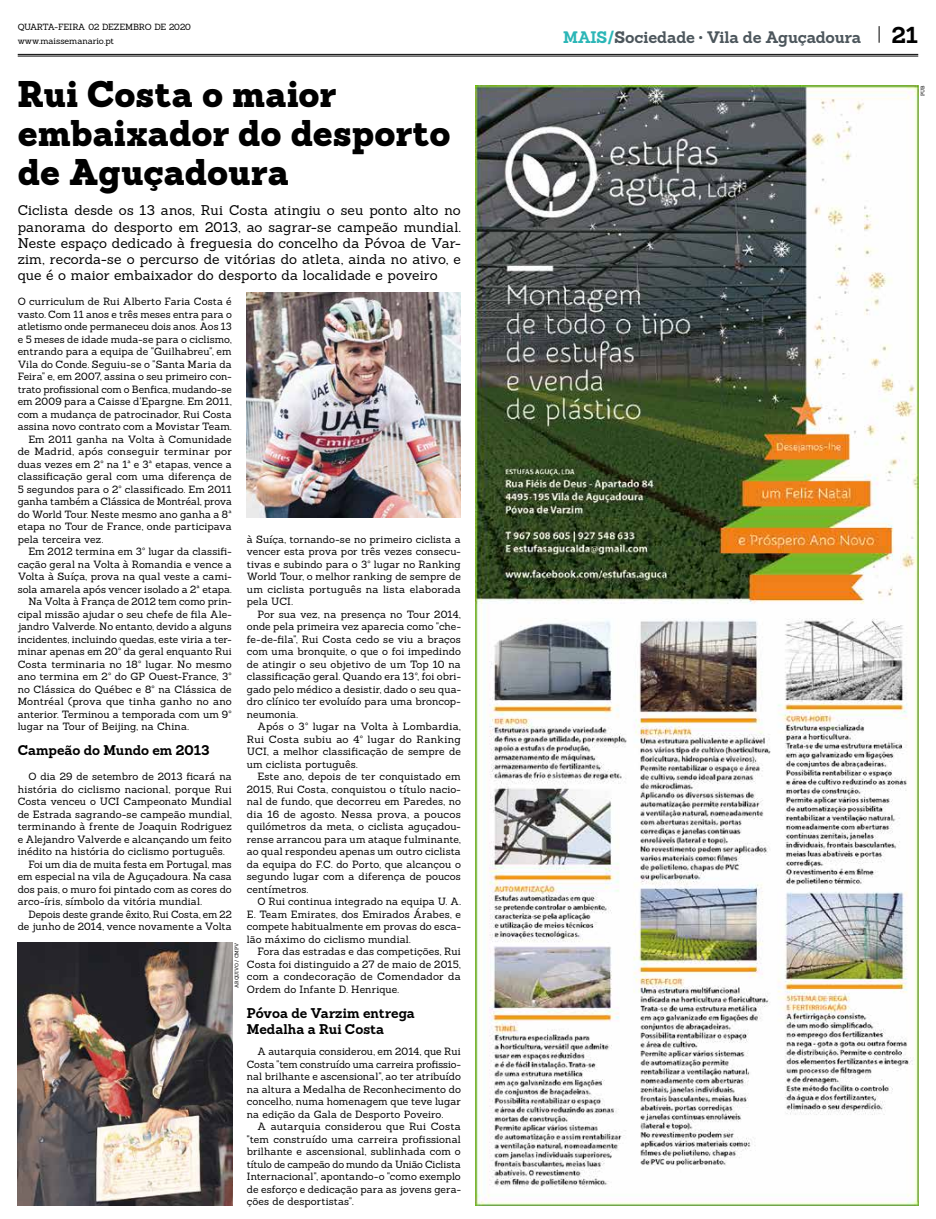
<style>
.page{position:relative;width:936px;height:1219px;background:#fff}
.page>*{position:absolute;margin:0;border:0;box-sizing:border-box;transform-origin:0 0}
.t1{font:900 36.25px/38.8px "Sanchez";letter-spacing:.005em;color:#000}
.t2{font:700 22.5px "Sanchez";color:#000}
.t3{font:700 16.25px "Sanchez";letter-spacing:-.01em;color:#4c565c}
.t4{font:13.75px/16.2px "Sanchez";letter-spacing:.005em;color:#000;text-align:justify}
.t5{font:700 13.75px/16.5px "Sanchez";letter-spacing:.005em;color:#000}
.t6{font:10.25px/12.5px "Sanchez";letter-spacing:.01em;color:#000;text-align:justify}
.t7{font:10.25px "Sanchez";letter-spacing:.03em;color:#000}
.t8{font:8.75px/13.8px "Sanchez";letter-spacing:-.005em;color:#000}
.t9{font:5px "Sanchez";letter-spacing:-.05em;color:#000}
.s1{color:#2bb6b7}
</style>
<div class="page">
<hr style="left:18px;top:56px;width:900px;height:1px;background:#000">
<hr style="left:18px;top:54px;width:900px;height:1px;background:#000">
<svg style="left:878px;top:26px;width:1px;height:17px"></svg>
<img style="left:475px;top:86px;width:443px;height:1119px">
<img style="left:18px;top:943px;width:214px;height:262px">
<img style="left:246px;top:293px;width:215px;height:225px">
<p class="t8" style="left:18px;top:20px;width:175px">QUARTA-FEIRA 02 DEZEMBRO DE 2020 www.maissemanario.pt</p>
<h3 class="t3" style="left:563px;top:26px;width:299px"><span class="s1">MAIS/</span>Sociedade • Vila de Aguçadoura</h3>
<h1 class="t1" style="left:18px;top:75px;width:320px">Rui Costa o maior</h1>
<p class="t9" style="left:919px;top:96px;width:12px;rotate:-90deg">PUB</p>
<h1 class="t1" style="left:18px;top:114px;width:434px">embaixador do desporto de Aguçadoura</h1>
<p class="t4" style="left:18px;top:202px;width:444px">Ciclista desde os 13 anos, Rui Costa atingiu o seu ponto alto no panorama do desporto em 2013, ao sagrar-se campeão mundial.<br>Neste espaço dedicado à freguesia do concelho da Póvoa de Var&shy;zim, recorda-se o percurso de vitórias do atleta, ainda no ativo, e que é o maior embaixador do desporto da localidade e poveiro</p>
<p class="t6" style="left:18px;top:295px;width:215px">O curriculum de Rui Alberto Faria Costa é</p>
<p class="t6" style="left:18px;top:308px;width:215px">vasto. Com 11 anos e três meses entra para o</p>
<p class="t6" style="left:18px;top:320px;width:215px">atletismo onde permaneceu dois anos. Aos 13</p>
<p class="t6" style="left:18px;top:333px;width:216px">e 5 meses de idade muda-se para o ciclismo,</p>
<p class="t6" style="left:18px;top:345px;width:215px">entrando para a equipa de "Guilhabreu", em</p>
<p class="t6" style="left:18px;top:358px;width:215px">Vila do Conde. Seguiu-se o "Santa Maria da</p>
<p class="t6" style="left:18px;top:370px;width:215px">Feira" e, em 2007, assina o seu primeiro con-</p>
<p class="t6" style="left:18px;top:383px;width:215px">trato profissional com o Benfica, mudando-se</p>
<p class="t6" style="left:18px;top:395px;width:215px">em 2009 para a Caisse d'Epargne. Em 2011,</p>
<p class="t6" style="left:18px;top:408px;width:215px">com a mudança de patrocinador, Rui Costa</p>
<p class="t6" style="left:18px;top:420px;width:215px">assina novo contrato com a Movistar Team.</p>
<p class="t6" style="left:28px;top:433px;width:205px">Em 2011 ganha na Volta à Comunidade</p>
<p class="t7" style="left:18px;top:445px;width:215px">de Madrid, após conseguir terminar por</p>
<p class="t6" style="left:18px;top:458px;width:215px">duas vezes em 2º na 1ª e 3ª etapas, vence a</p>
<p class="t6" style="left:18px;top:470px;width:215px">classificação geral com uma diferença de</p>
<p class="t6" style="left:18px;top:483px;width:215px">5 segundos para o 2º classificado. Em 2011</p>
<p class="t6" style="left:18px;top:495px;width:216px">ganha também a Clássica de Montréal, prova</p>
<p class="t6" style="left:18px;top:508px;width:215px">do World Tour. Neste mesmo ano ganha a 8ª</p>
<p class="t6" style="left:18px;top:520px;width:215px">etapa no Tour de France, onde participava</p>
<p class="t6" style="left:18px;top:533px;width:87px">pela terceira vez.</p>
<p class="t6" style="left:28px;top:545px;width:205px">Em 2012 termina em 3º lugar da classifi-</p>
<p class="t6" style="left:18px;top:558px;width:215px">cação geral na Volta à Romandia e vence a</p>
<p class="t6" style="left:18px;top:570px;width:215px">Volta à Suíça, prova na qual veste a cami-</p>
<p class="t6" style="left:18px;top:583px;width:215px">sola amarela após vencer isolado a 2ª etapa.</p>
<p class="t6" style="left:28px;top:595px;width:205px">Na Volta à França de 2012 tem como prin-</p>
<p class="t6" style="left:18px;top:608px;width:215px">cipal missão ajudar o seu chefe de fila Ale-</p>
<p class="t6" style="left:18px;top:620px;width:215px">jandro Valverde. No entanto, devido a alguns</p>
<p class="t6" style="left:18px;top:633px;width:215px">incidentes, incluindo quedas, este viria a ter-</p>
<p class="t6" style="left:18px;top:645px;width:215px">minar apenas em 20º da geral enquanto Rui</p>
<p class="t6" style="left:18px;top:658px;width:215px">Costa terminaria no 18º lugar. No mesmo</p>
<p class="t6" style="left:18px;top:670px;width:215px">ano termina em 2º do GP Ouest-France, 3º</p>
<p class="t6" style="left:18px;top:683px;width:215px">no Clássica do Québec e 8º na Clássica de</p>
<p class="t6" style="left:18px;top:695px;width:215px">Montréal (prova que tinha ganho no ano</p>
<p class="t6" style="left:18px;top:708px;width:215px">anterior. Terminou a temporada com um 9º</p>
<p class="t6" style="left:18px;top:720px;width:173px">lugar na Tour of Beijing, na China.</p>
<h3 class="t5" style="left:18px;top:742px;width:193px">Campeão do Mundo em 2013</h3>
<p class="t6" style="left:28px;top:770px;width:205px">O dia 29 de setembro de 2013 ficará na</p>
<p class="t6" style="left:18px;top:783px;width:215px">história do ciclismo nacional, porque Rui</p>
<p class="t6" style="left:18px;top:795px;width:215px">Costa venceu o UCI Campeonato Mundial</p>
<p class="t6" style="left:18px;top:808px;width:215px">de Estrada sagrando-se campeão mundial,</p>
<p class="t6" style="left:18px;top:820px;width:215px">terminando à frente de Joaquin Rodriguez</p>
<p class="t6" style="left:18px;top:833px;width:215px">e Alejandro Valverde e alcançando um feito</p>
<p class="t6" style="left:18px;top:845px;width:208px">inédito na história do ciclismo português.</p>
<p class="t6" style="left:28px;top:858px;width:205px">Foi um dia de muita festa em Portugal, mas</p>
<p class="t6" style="left:18px;top:870px;width:215px">em especial na vila de Aguçadoura. Na casa</p>
<p class="t6" style="left:18px;top:883px;width:215px">dos pais, o muro foi pintado com as cores do</p>
<p class="t6" style="left:18px;top:895px;width:186px">arco-íris, símbolo da vitória mundial.</p>
<p class="t6" style="left:28px;top:908px;width:205px">Depois deste grande êxito, Rui Costa, em 22</p>
<p class="t6" style="left:18px;top:920px;width:215px">de junho de 2014, vence novamente a Volta</p>
<h2 class="t2" style="left:891px;top:19px;width:28px">21</h2>
<p class="t6" style="left:247px;top:533px;width:215px">à Suíça, tornando-se no primeiro ciclista a vencer esta prova por três vezes consecu&shy;tivas e subindo para o 3º lugar no Ranking World Tour, o melhor ranking de sempre de um ciclista português na lista elaborada pela UCI.</p>
<p class="t6" style="left:247px;top:608px;width:215px;text-indent:11px">Por sua vez, na presença no Tour 2014, onde pela primeira vez aparecia como "che&shy;fe-de-fila", Rui Costa cedo se viu a braços com uma bronquite, o que o foi impedindo de atingir o seu objetivo de um Top 10 na classificação geral. Quando era 13º, foi obri&shy;gado pelo médico a desistir, dado o seu qua&shy;dro clínico ter evoluído para uma broncop&shy;neumonia.</p>
<p class="t6" style="left:247px;top:720px;width:215px;text-indent:11px">Após o 3º lugar na Volta à Lombardia, Rui Costa subiu ao 4º lugar do Ranking UCI, a melhor classificação de sempre de um ciclista português.</p>
<p class="t6" style="left:247px;top:770px;width:215px;text-indent:11px">Este ano, depois de ter conquistado em 2015, Rui Costa, conquistou o título nacio&shy;nal de fundo, que decorreu em Paredes, no dia 16 de agosto. Nessa prova, a poucos quilómetros da meta, o ciclista aguçadou&shy;rense arrancou para um ataque fulminante, ao qual respondeu apenas um outro ciclista da equipa do F.C. do Porto, que alcançou o segundo lugar com a diferença de poucos centímetros.</p>
<p class="t6" style="left:247px;top:895px;width:215px;text-indent:11px">O Rui continua integrado na equipa U. A.<br>E. Team Emirates, dos Emirados Árabes, e compete habitualmente em provas do esca&shy;lão máximo do ciclismo mundial.</p>
<p class="t6" style="left:247px;top:945px;width:215px;text-indent:11px">Fora das estradas e das competições, Rui Costa foi distinguido a 27 de maio de 2015, com a condecoração de Comendador da Ordem do Infante D. Henrique.</p>
<h3 class="t5" style="left:247px;top:1005px;width:170px">Póvoa de Varzim entrega<br>Medalha a Rui Costa</h3>
<p class="t6" style="left:247px;top:1045px;width:215px;text-indent:11px">A autarquia considerou, em 2014, que Rui Costa "tem construído uma carreira profissio&shy;nal brilhante e ascensional", ao ter atribuído na altura a Medalha de Reconhecimento do concelho, numa homenagem que teve lugar na edição da Gala de Desporto Poveiro.</p>
<p class="t6" style="left:247px;top:1120px;width:215px;text-indent:11px">A autarquia considerou que Rui Costa "tem construído uma carreira profissional brilhante e ascensional, sublinhada com o título de campeão do mundo da União Ciclista Internacional", apontando-o "como exemplo de esforço e dedicação para as jovens gera&shy;ções de desportistas".</p>
<p class="t9" style="left:233px;top:987px;width:46px;rotate:-90deg">ARQUIVO / CMPV</p>
</div>
